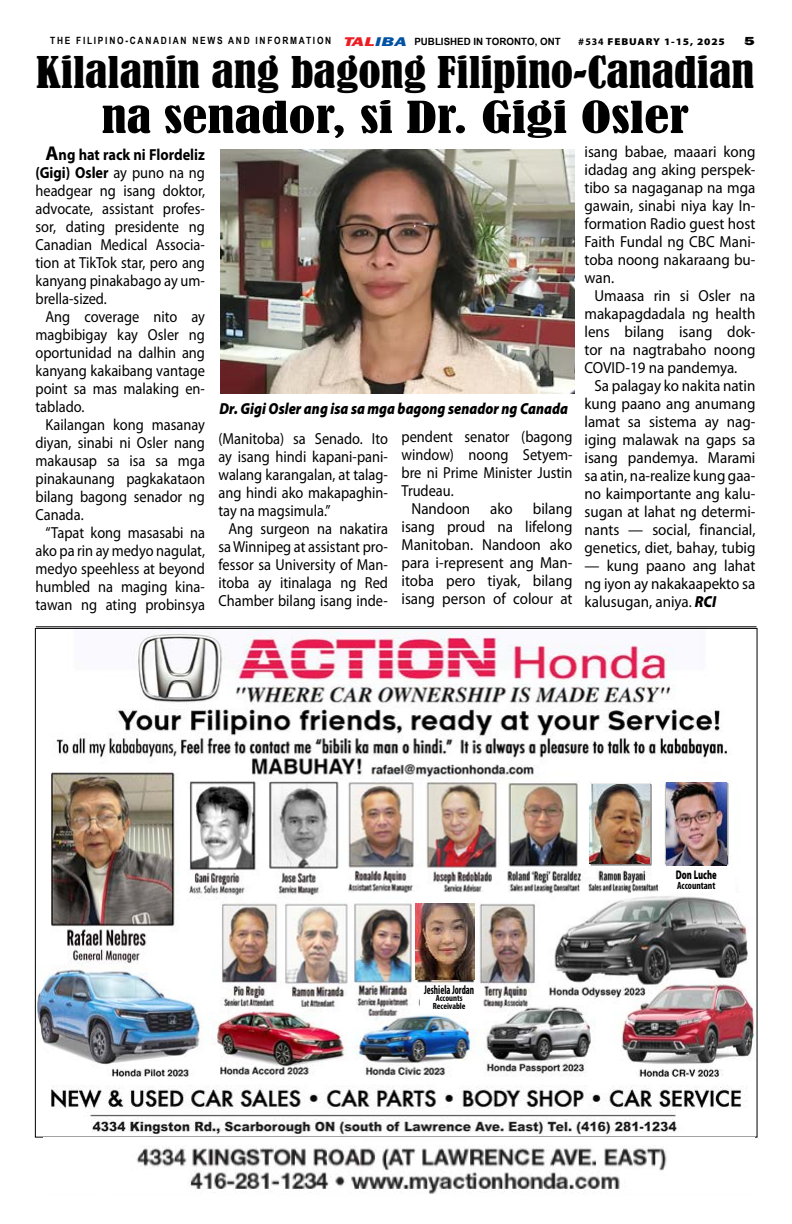
<style>
.page{position:relative;width:792px;height:1224px;background:#fff}
.page>*{position:absolute;margin:0;border:0;box-sizing:border-box;transform-origin:0 0}
.t1{font:condensed 41px/45px "Bernard";color:#000;text-align:center;scale:1.14 1}
.t2{font:16px/18px "Myriad Pro";color:#000;text-align:justify;scale:.9 1}
.t3{font:16px/18px "Myriad Pro";color:#000;text-align:justify;scale:.94 1}
.t4{font:italic 900 16px "Myriad Pro";color:#000;scale:.87 1}
.t5{font:700 condensed 12.6px "Myriad Pro";color:#000;scale:.75 1}
.t6{font:900 12.6px "Myriad Pro";color:#000;scale:.68 1}
.t7{font:800 12px "Franklin Gothic";color:#000;scale:1.5 1}
.t8{font:700 condensed 10.5px "Myriad Pro";color:#000;scale:.92 1}
.t9{font:700 10px "Arial Narrow";letter-spacing:.17em;color:#000}
.t10{font:900 10px "Myriad Pro";letter-spacing:.08em;color:#000;scale:1.1 1}
.t11{font:700 condensed 9px/7.5px "Myriad Pro";color:#000;text-align:center}
.s1{font-family:"Franklin Gothic";font-weight:800;font-style:italic;font-size:13px;color:#ed1d24}
.s2{font-family:"Franklin Gothic";font-weight:800;font-style:italic;font-size:13px;color:#0052a4}
.s3{font-weight:700}
.s4{font-weight:700;font-size:20px}
.s5{font-weight:900;font-style:italic}
</style>
<div class="page">
<img style="left:37px;top:630px;width:718px;height:506px">
<div style="left:420px;top:986px;width:57px;height:27px;background:#fff"></div>
<img style="left:589px;top:785px;width:60px;height:78px">
<img style="left:666px;top:783px;width:61px;height:82px">
<div style="left:661px;top:870px;width:74px;height:23px;background:#fff"></div>
<hr style="left:36px;top:626px;width:720px;height:1px;background:#000">
<img style="left:415px;top:903px;width:59px;height:77px">
<img style="left:136px;top:1145px;width:531px;height:49px">
<img style="left:221px;top:150px;width:354px;height:243px">
<p class="t9" style="left:50px;top:33px;width:512px">THE FILIPINO-CANADIAN NEWS AND INFORMATION <span class="s1">TAL</span><span class="s2">IBA</span> PUBLISHED IN TORONTO, ONT</p>
<p class="t7" style="left:744px;top:33px;width:9px">5</p>
<p class="t10" style="left:578px;top:34px;width:135px"><span class="s3">#534</span> FEBUARY 1-15, 2025</p>
<h1 class="t1" style="left:36px;top:50px;width:632px">Kilalanin ang bagong Filipino-Canadian na senador, si Dr. Gigi Osler</h1>
<p class="t2" style="left:35px;top:145px;width:190px;text-indent:10px"><span class="s4">A</span><span class="s3">ng hat rack ni Flordeliz (Gigi) Osler</span> ay puno na ng headgear ng isang doktor, advocate, assistant profes&shy;sor, dating presidente ng Canadian Medical Associa&shy;tion at TikTok star, pero ang kanyang pinakabago ay um&shy;brella-sized.</p>
<p class="t2" style="left:36px;top:307px;width:190px;text-indent:10px">Ang coverage nito ay magbibigay kay Osler ng oportunidad na dalhin ang kanyang kakaibang vantage point sa mas malaking en&shy;tablado.</p>
<p class="t2" style="left:36px;top:415px;width:190px;text-indent:10px">Kailangan kong masanay diyan, sinabi ni Osler nang makausap sa isa sa mga pinakaunang pagkakataon bilang bagong senador ng Canada.</p>
<p class="t2" style="left:36px;top:523px;width:190px;text-indent:10px">“Tapat kong masasabi na ako pa rin ay medyo nagulat, medyo speehless at beyond humbled na maging kina&shy;tawan ng ating probinsya</p>
<p class="t3" style="left:584px;top:142px;width:183px">isang babae, maaari kong idadag ang aking perspek&shy;tibo sa nagaganap na mga gawain, sinabi niya kay In&shy;formation Radio guest host Faith Fundal ng CBC Mani&shy;toba noong nakaraang bu&shy;wan.</p>
<p class="t3" style="left:584px;top:286px;width:183px;text-indent:10px">Umaasa rin si Osler na makapagdadala ng health lens bilang isang dok&shy;tor na nagtrabaho noong COVID-19 na pandemya.</p>
<p class="t3" style="left:584px;top:376px;width:183px;text-indent:10px">Sa palagay ko nakita natin kung paano ang anumang lamat sa sistema ay nag&shy;iging malawak na gaps sa isang pandemya. Marami sa atin, na-realize kung gaa&shy;no kaimportante ang kalu&shy;sugan at lahat ng determi&shy;nants — social, financial, genetics, diet, bahay, tubig</p>
<p class="t3" style="left:584px;top:556px;width:183px">— kung paano ang lahat ng iyon ay nakakaapekto sa kalusugan, aniya. <span class="s5">RCI</span></p>
<p class="t4" style="left:220px;top:398px;width:402px">Dr. Gigi Osler ang isa sa mga bagong senador ng Canada</p>
<p class="t2" style="left:402px;top:427px;width:192px">pendent senator (bagong window) noong Setyem&shy;bre ni Prime Minister Justin Trudeau.</p>
<p class="t3" style="left:401px;top:499px;width:183px;text-indent:10px">Nandoon ako bilang isang proud na lifelong Manitoban. Nandoon ako para i-represent ang Man&shy;itoba pero tiyak, bilang isang person of colour at</p>
<p class="t2" style="left:218px;top:430px;width:190px">(Manitoba) sa Senado. Ito ay isang hindi kapani-pani&shy;walang karangalan, at talag&shy;ang hindi ako makapaghin&shy;tay na magsimula.”</p>
<p class="t2" style="left:218px;top:520px;width:190px;text-indent:10px">Ang surgeon na nakatira sa Winnipeg at assistant pro&shy;fessor sa University of Man&shy;itoba ay itinalaga ng Red Chamber bilang isang inde-</p>
<p class="t5" style="left:424px;top:982px;width:68px">Jeshiela Jordan</p>
<p class="t11" style="left:433px;top:994px;width:34px">Accounts<br>Receivable</p>
<p class="t6" style="left:676px;top:866px;width:62px">Don Luche</p>
<p class="t8" style="left:677px;top:879px;width:43px">Accountant</p>
</div>
